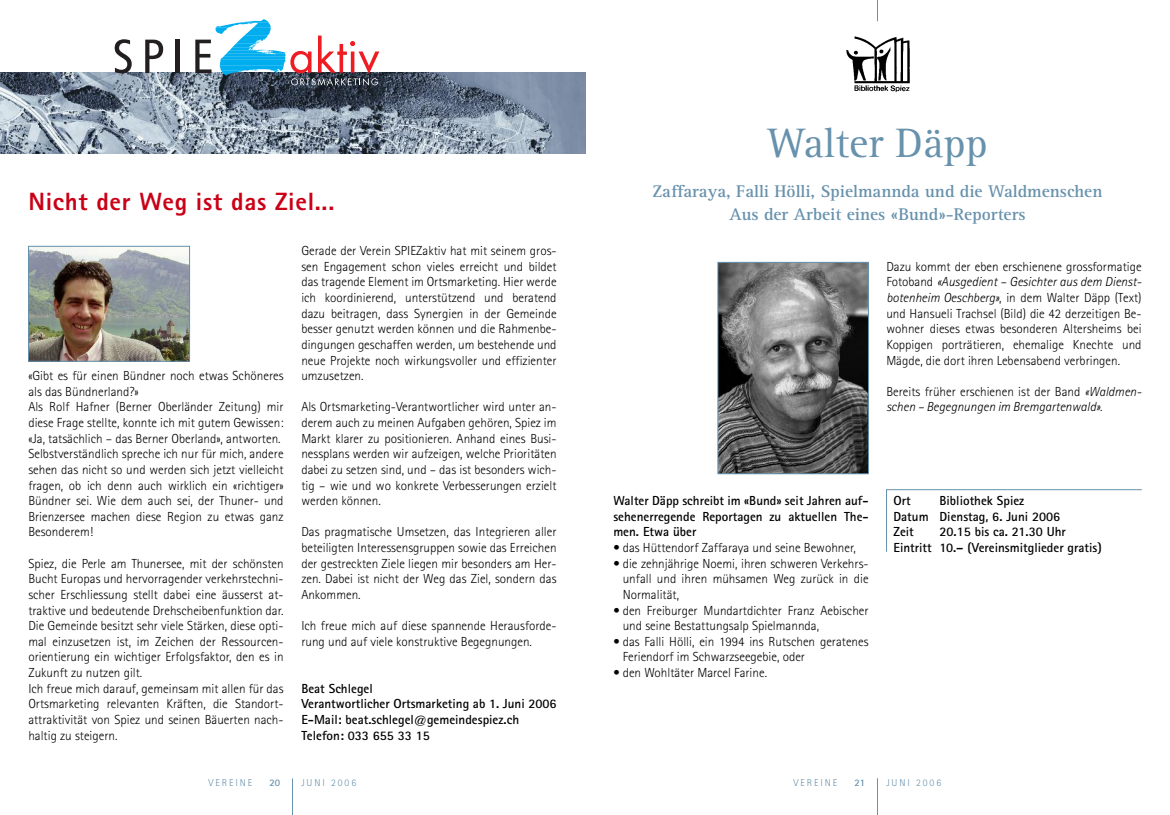
<style>
.page{position:relative;width:1170px;height:815px;background:#fff}
.page>*{position:absolute;margin:0;border:0;box-sizing:border-box;transform-origin:0 0}
.t1{font:42.5px "Rotis Serif";color:#6791ac}
.t2{font:800 25px "Rotis Sans Serif";letter-spacing:.03em;color:#ca0016}
.t3{font:700 17.5px/22.5px "Rotis Serif";color:#6791ac;text-align:center}
.t4{font:300 13.12px/15.6px "Rotis Sans Serif";color:#000}
.t5{font:700 13.12px/15.6px "Rotis Sans Serif";color:#000}
.t6{font:italic 300 13.12px/15.6px "Rotis Sans Serif";color:#000}
.t7{font:300 10px "Rotis Sans Serif";letter-spacing:.19em;color:#6791ac}
.t8{font:700 10px "Rotis Sans Serif";color:#6791ac}
.s1{font-style:italic}
.s2{font-style:normal}
</style>
<div class="page">
<hr style="left:292px;top:778px;width:1px;height:37px;background:#6791ac">
<img style="left:0;top:73px;width:585px;height:80px">
<svg style="left:115px;top:39px;width:17px;height:34px"></svg>
<svg style="left:145px;top:40px;width:18px;height:33px"></svg>
<div style="left:175px;top:40px;width:5px;height:33px;background:#231f20"></div>
<svg style="left:195px;top:19px;width:184px;height:67px"></svg>
<img style="left:30px;top:248px;width:158px;height:111px">
<div style="left:28px;top:246px;width:162px;height:115px;border:1px solid #6791ac"></div>
<hr style="left:877px;top:778px;width:1px;height:37px;background:#6791ac">
<img style="left:846px;top:36px;width:64px;height:57px">
<img style="left:719px;top:264px;width:147px;height:208px">
<div style="left:717px;top:262px;width:151px;height:212px;border:1px solid #6791ac"></div>
<svg style="left:886px;top:489px;width:255px;height:63px"></svg>
<svg style="left:877px;top:0;width:1px;height:21px"></svg>
<h2 class="t2" style="left:28px;top:193px;width:307px">Nicht der Weg ist das Ziel...</h2>
<p class="t4" style="left:301px;top:244px;width:257px;text-align:justify">Gerade der Verein SPIEZaktiv hat mit seinem gros&shy;sen Engagement schon vieles erreicht und bildet das tragende Element im Ortsmarketing. Hier werde ich koordinierend, unterstützend und beratend dazu beitragen, dass Synergien in der Gemeinde besser genutzt werden können und die Rahmenbe&shy;dingungen geschaffen werden, um bestehende und neue Projekte noch wirkungsvoller und effizienter umzusetzen.</p>
<p class="t4" style="left:301px;top:400px;width:257px;text-align:justify">Als Ortsmarketing-Verantwortlicher wird unter an&shy;derem auch zu meinen Aufgaben gehören, Spiez im Markt klarer zu positionieren. Anhand eines Busi&shy;nessplans werden wir aufzeigen, welche Prioritäten dabei zu setzen sind, und – das ist besonders wich&shy;tig – wie und wo konkrete Verbesserungen erzielt werden können.</p>
<p class="t4" style="left:301px;top:525px;width:257px;text-align:justify">Das pragmatische Umsetzen, das Integrieren aller beteiligten Interessensgruppen sowie das Erreichen der gestreckten Ziele liegen mir besonders am Her&shy;zen. Dabei ist nicht der Weg das Ziel, sondern das Ankommen.</p>
<p class="t4" style="left:301px;top:619px;width:257px">Ich freue mich auf diese spannende Herausforde&shy;rung und auf viele konstruktive Begegnungen.</p>
<p class="t5" style="left:301px;top:682px;width:257px">Beat Schlegel<br>Verantwortlicher Ortsmarketing ab 1. Juni 2006<br>E-Mail: beat.schlegel@gemeindespiez.ch<br>Telefon: 033 655 33 15</p>
<p class="t4" style="left:28px;top:369px;width:257px">«Gibt es für einen Bündner noch etwas Schöneres als das Bündnerland?»<br>Als Rolf Hafner (Berner Oberländer Zeitung) mir diese Frage stellte, konnte ich mit gutem Gewissen: «Ja, tatsächlich – das Berner Oberland», antworten.<br>Selbstverständlich spreche ich nur für mich, andere sehen das nicht so und werden sich jetzt vielleicht fragen, ob ich denn auch wirklich ein «richtiger» Bündner sei. Wie dem auch sei, der Thuner- und Brienzersee machen diese Region zu etwas ganz Besonderem!</p>
<p class="t4" style="left:28px;top:557px;width:257px">Spiez, die Perle am Thunersee, mit der schönsten Bucht Europas und hervorragender verkehrstechni&shy;scher Erschliessung stellt dabei eine äusserst at&shy;traktive und bedeutende Drehscheibenfunktion dar.<br>Die Gemeinde besitzt sehr viele Stärken, diese opti&shy;mal einzusetzen ist, im Zeichen der Ressourcen&shy;orientierung ein wichtiger Erfolgsfaktor, den es in Zukunft zu nutzen gilt.<br>Ich freue mich darauf, gemeinsam mit allen für das Ortsmarketing relevanten Kräften, die Standort&shy;attraktivität von Spiez und seinen Bäuerten nach&shy;haltig zu steigern.</p>
<p class="t7" style="left:208px;top:780px;width:45px">VEREINE</p>
<p class="t8" style="left:269px;top:780px;width:12px">20</p>
<p class="t7" style="left:301px;top:780px;width:56px">JUNI 2006</p>
<h1 class="t1" style="left:767px;top:129px;width:222px">Walter Däpp</h1>
<h3 class="t3" style="left:652px;top:182px;width:451px">Zaffaraya, Falli Hölli, Spielmannda und die Waldmenschen<br>Aus der Arbeit eines «Bund»-Reporters</h3>
<p class="t4" style="left:886px;top:260px;width:257px">Dazu kommt der eben erschienene grossformatige Fotoband <span class="s1">«Ausgedient – Gesichter aus dem Dienst&shy;botenheim Oeschberg»</span>, in dem Walter Däpp (Text) und Hansueli Trachsel (Bild) die 42 derzeitigen Be&shy;wohner dieses etwas besonderen Altersheims bei Koppigen porträtieren, ehemalige Knechte und Mägde, die dort ihren Lebensabend verbringen.</p>
<p class="t6" style="left:886px;top:385px;width:254px"><span class="s2">Bereits früher erschienen ist der Band</span> «Waldmen&shy;schen – Begegnungen im Bremgartenwald»<span class="s2">.</span></p>
<p class="t5" style="left:613px;top:494px;width:257px;text-align:justify">Walter Däpp schreibt im «Bund» seit Jahren auf&shy;sehenerregende Reportagen zu aktuellen The&shy;men. Etwa über</p>
<p class="t4" style="left:613px;top:541px;width:244px">• das Hüttendorf Zaffaraya und seine Bewohner,</p>
<p class="t4" style="left:622px;top:557px;width:247px;text-align:justify;text-indent:-9px">• die zehnjährige Noemi, ihren schweren Verkehrs&shy;unfall und ihren mühsamen Weg zurück in die Normalität,</p>
<p class="t4" style="left:622px;top:604px;width:247px;text-indent:-9px">• den Freiburger Mundartdichter Franz Aebischer und seine Bestattungsalp Spielmannda,</p>
<p class="t4" style="left:622px;top:635px;width:247px;text-indent:-9px">• das Falli Hölli, ein 1994 ins Rutschen geratenes<br>Feriendorf im Schwarzseegebie, oder</p>
<p class="t4" style="left:613px;top:666px;width:155px">• den Wohltäter Marcel Farine.</p>
<p class="t5" style="left:893px;top:494px;width:168px;text-indent:46px">Bibliothek Spiez<br>Datum Dienstag, 6. Juni 2006<br>Zeit</p>
<p class="t5" style="left:893px;top:494px;width:19px">Ort</p>
<p class="t5" style="left:893px;top:525px;width:210px;text-indent:46px">20.15 bis ca. 21.30 Uhr<br>Eintritt 10.– (Vereinsmitglieder gratis)</p>
<p class="t7" style="left:793px;top:780px;width:45px">VEREINE</p>
<p class="t8" style="left:854px;top:780px;width:12px">21</p>
<p class="t7" style="left:886px;top:780px;width:56px">JUNI 2006</p>
</div>
